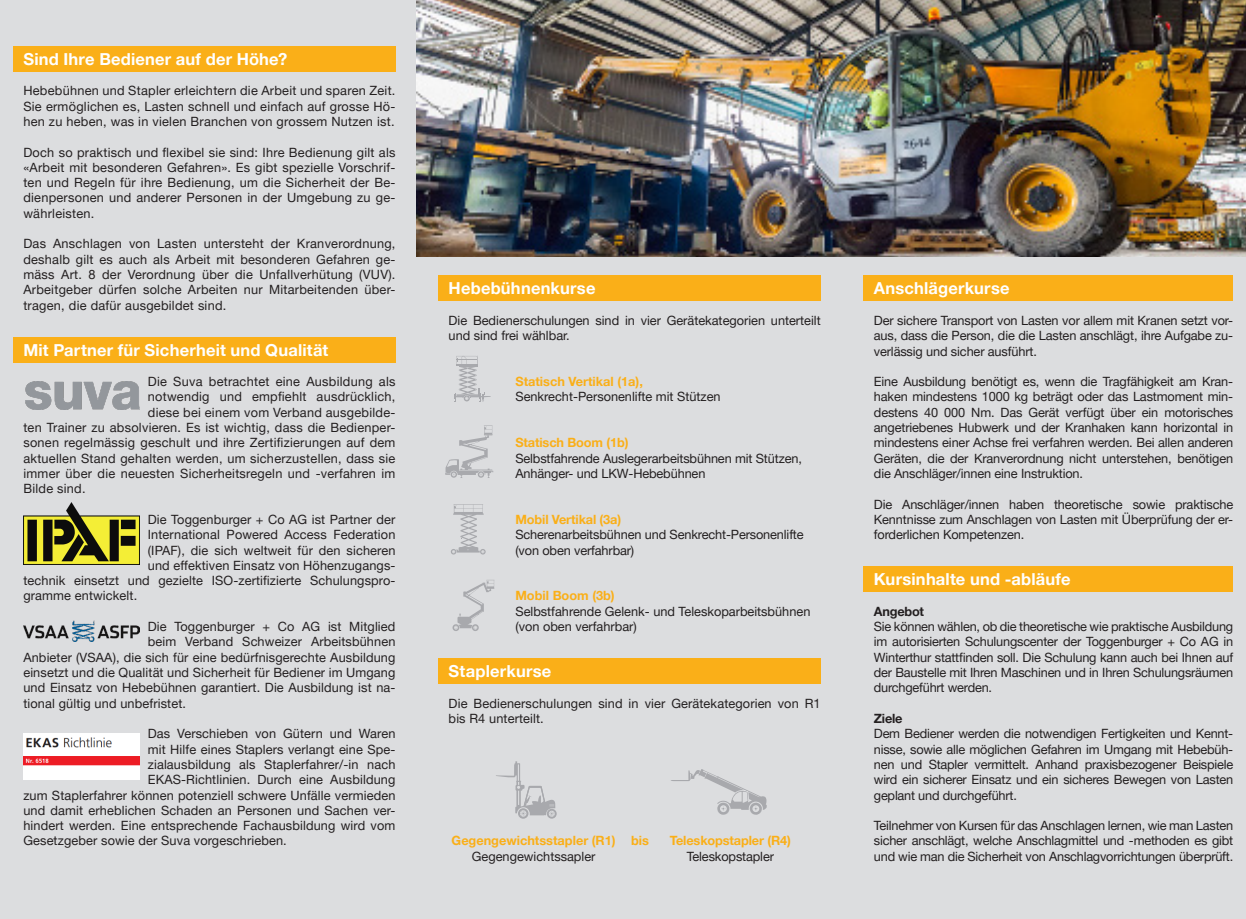
<style>
.page{position:relative;width:1246px;height:919px;background:#fff}
.page>*{position:absolute;margin:0;border:0;box-sizing:border-box;transform-origin:0 0}
.Titel{font:700 16.5px "Helvetica Neue LT Pro";letter-spacing:.015em;color:#fff}
.Text{font:12.75px/15.3px "Helvetica Neue LT Pro";letter-spacing:.01em;color:#231f20;text-align:justify}
.Text-2{font:12.75px/15.3px "Helvetica Neue LT Pro";letter-spacing:-.01em;color:#231f20}
.t1{font:700 12.75px "Helvetica Neue LT Pro";color:#faaf18}
.t2{font:700 12.75px "Helvetica Neue LT Pro";letter-spacing:-.015em;color:#231f20}
</style>
<div class="page">
<div style="left:0;top:0;width:1246px;height:918px;background:#dcdddf"></div>
<img style="left:24px;top:502px;width:115px;height:63px">
<img style="left:26px;top:381px;width:113px;height:29px">
<img style="left:23px;top:620px;width:116px;height:21px">
<img style="left:23px;top:733px;width:116px;height:46px">
<img style="left:417px;top:0;width:829px;height:257px">
<div style="left:13px;top:46px;width:382px;height:25px;background:#faaf18"></div>
<div style="left:13px;top:337px;width:382px;height:25px;background:#faaf18"></div>
<div style="left:438px;top:276px;width:383px;height:25px;background:#faaf18"></div>
<div style="left:863px;top:276px;width:370px;height:25px;background:#faaf18"></div>
<div style="left:863px;top:566px;width:370px;height:26px;background:#faaf18"></div>
<div style="left:438px;top:658px;width:383px;height:25px;background:#faaf18"></div>
<svg style="left:455px;top:356px;width:36px;height:46px"></svg>
<svg style="left:445px;top:425px;width:48px;height:53px"></svg>
<svg style="left:451px;top:504px;width:35px;height:50px"></svg>
<svg style="left:496px;top:761px;width:61px;height:57px"></svg>
<svg style="left:452px;top:580px;width:42px;height:51px"></svg>
<svg style="left:671px;top:769px;width:96px;height:45px"></svg>
<p class="Titel" style="left:23px;top:49px;width:266px">Sind Ihre Bediener auf der Höhe?</p>
<p class="Text" style="left:23px;top:83px;width:374px">Hebebühnen und Stapler erleichtern die Arbeit und sparen Zeit.<br>Sie ermöglichen es, Lasten schnell und einfach auf grosse Hö&shy;hen zu heben, was in vielen Branchen von grossem Nutzen ist.</p>
<p class="Text" style="left:23px;top:144px;width:374px">Doch so praktisch und flexibel sie sind: Ihre Bedienung gilt als «Arbeit mit besonderen Gefahren». Es gibt spezielle Vorschrif&shy;ten und Regeln für ihre Bedienung, um die Sicherheit der Be&shy;dienpersonen und anderer Personen in der Umgebung zu ge&shy;währleisten.</p>
<p class="Text" style="left:23px;top:236px;width:374px">Das Anschlagen von Lasten untersteht der Kranverordnung, deshalb gilt es auch als Arbeit mit besonderen Gefahren ge&shy;mäss Art. 8 der Verordnung über die Unfallverhütung (VUV).<br>Arbeitgeber dürfen solche Arbeiten nur Mitarbeitenden über&shy;tragen, die dafür ausgebildet sind.</p>
<p class="Titel" style="left:23px;top:339px;width:307px">Mit Partner für Sicherheit und Qualität</p>
<p class="Text" style="left:148px;top:373px;width:249px">Die Suva betrachtet eine Ausbildung als</p>
<p class="Text" style="left:148px;top:389px;width:249px">notwendig und empfiehlt ausdrücklich,</p>
<p class="Text" style="left:148px;top:404px;width:249px">diese bei einem vom Verband ausgebilde-</p>
<p class="Text" style="left:23px;top:419px;width:374px">ten Trainer zu absolvieren. Es ist wichtig, dass die Bedienper-</p>
<p class="Text" style="left:23px;top:435px;width:374px">sonen regelmässig geschult und ihre Zertifizierungen auf dem</p>
<p class="Text" style="left:23px;top:450px;width:374px">aktuellen Stand gehalten werden, um sicherzustellen, dass sie</p>
<p class="Text" style="left:23px;top:465px;width:374px">immer über die neuesten Sicherheitsregeln und -verfahren im</p>
<p class="Text" style="left:23px;top:481px;width:64px">Bilde sind.</p>
<p class="Text" style="left:148px;top:511px;width:249px">Die Toggenburger + Co AG ist Partner der</p>
<p class="Text" style="left:148px;top:526px;width:249px">International Powered Access Federation</p>
<p class="Text" style="left:148px;top:542px;width:249px">(IPAF), die sich weltweit für den sicheren</p>
<p class="Text" style="left:148px;top:557px;width:249px">und effektiven Einsatz von Höhenzugangs-</p>
<p class="Text" style="left:23px;top:572px;width:374px">technik einsetzt und gezielte ISO-zertifizierte Schulungspro-</p>
<p class="Text" style="left:23px;top:588px;width:115px">gramme entwickelt.</p>
<p class="Text" style="left:148px;top:618px;width:249px">Die Toggenburger + Co AG ist Mitglied</p>
<p class="Text" style="left:148px;top:634px;width:249px">beim Verband Schweizer Arbeitsbühnen</p>
<p class="Text" style="left:23px;top:649px;width:374px">Anbieter (VSAA), die sich für eine bedürfnisgerechte Ausbildung</p>
<p class="Text" style="left:23px;top:664px;width:374px">einsetzt und die Qualität und Sicherheit für Bediener im Umgang</p>
<p class="Text" style="left:23px;top:679px;width:374px">und Einsatz von Hebebühnen garantiert. Die Ausbildung ist na-</p>
<p class="Text" style="left:23px;top:695px;width:164px">tional gültig und unbefristet.</p>
<p class="Text" style="left:148px;top:725px;width:249px">Das Verschieben von Gütern und Waren</p>
<p class="Text" style="left:148px;top:741px;width:249px">mit Hilfe eines Staplers verlangt eine Spe-</p>
<p class="Text" style="left:148px;top:756px;width:249px">zialausbildung als Staplerfahrer/-in nach</p>
<p class="Text" style="left:148px;top:771px;width:249px">EKAS-Richtlinien. Durch eine Ausbildung</p>
<p class="Text" style="left:23px;top:787px;width:374px">zum Staplerfahrer können potenziell schwere Unfälle vermieden</p>
<p class="Text" style="left:23px;top:802px;width:374px">und damit erheblichen Schaden an Personen und Sachen ver-</p>
<p class="Text" style="left:23px;top:817px;width:374px">hindert werden. Eine entsprechende Fachausbildung wird vom</p>
<p class="Text" style="left:23px;top:832px;width:265px">Gesetzgeber sowie der Suva vorgeschrieben.</p>
<p class="Titel" style="left:449px;top:278px;width:148px">Hebebühnenkurse</p>
<p class="Titel" style="left:874px;top:278px;width:137px">Anschlägerkurse</p>
<p class="Text" style="left:449px;top:312px;width:374px">Die Bedienerschulungen sind in vier Gerätekategorien unterteilt und sind frei wählbar.</p>
<p class="Text" style="left:874px;top:312px;width:361px">Der sichere Transport von Lasten vor allem mit Kranen setzt vor&shy;aus, dass die Person, die die Lasten anschlägt, ihre Aufgabe zu&shy;verlässig und sicher ausführt.</p>
<p class="Text" style="left:874px;top:373px;width:361px">Eine Ausbildung benötigt es, wenn die Tragfähigkeit am Kran&shy;haken mindestens 1000 kg beträgt oder das Lastmoment min&shy;destens 40 000 Nm. Das Gerät verfügt über ein motorisches angetriebenes Hubwerk und der Kranhaken kann horizontal in mindestens einer Achse frei verfahren werden. Bei allen anderen Geräten, die der Kranverordnung nicht unterstehen, benötigen die Anschläger/innen eine Instruktion.</p>
<p class="Text" style="left:874px;top:496px;width:361px">Die Anschläger/innen haben theoretische sowie praktische Kenntnisse zum Anschlagen von Lasten mit Überprüfung der er&shy;forderlichen Kompetenzen.</p>
<p class="t1" style="left:515px;top:374px;width:129px">Statisch Vertikal (1a),</p>
<p class="Text" style="left:515px;top:389px;width:207px">Senkrecht-Personenlifte mit Stützen</p>
<p class="t1" style="left:515px;top:435px;width:115px">Statisch Boom (1b)</p>
<p class="Text-2" style="left:515px;top:450px;width:288px">Selbstfahrende Auslegerarbeitsbühnen mit Stützen,<br>Anhänger- und LKW-Hebebühnen</p>
<p class="t1" style="left:515px;top:511px;width:107px">Mobil Vertikal (3a)</p>
<p class="Text-2" style="left:515px;top:526px;width:290px">Scherenarbeitsbühnen und Senkrecht-Personenlifte (von oben verfahrbar)</p>
<p class="t1" style="left:515px;top:588px;width:101px">Mobil Boom (3b)</p>
<p class="Text" style="left:515px;top:603px;width:296px">Selbstfahrende Gelenk- und Teleskoparbeitsbühnen (von oben verfahrbar)</p>
<p class="t2" style="left:874px;top:603px;width:52px">Angebot</p>
<p class="Titel" style="left:874px;top:569px;width:198px">Kursinhalte und -abläufe</p>
<p class="Text" style="left:874px;top:618px;width:361px">Sie können wählen, ob die theoretische wie praktische Ausbildung im autorisierten Schulungscenter der Toggenburger + Co AG in Winterthur stattfinden soll. Die Schulung kann auch bei Ihnen auf der Baustelle mit Ihren Maschinen und in Ihren Schulungsräumen durchgeführt werden.</p>
<p class="t2" style="left:874px;top:710px;width:30px">Ziele</p>
<p class="Text" style="left:874px;top:725px;width:361px">Dem Bediener werden die notwendigen Fertigkeiten und Kennt&shy;nisse, sowie alle möglichen Gefahren im Umgang mit Hebebüh&shy;nen und Stapler vermittelt. Anhand praxisbezogener Beispiele wird ein sicherer Einsatz und ein sicheres Bewegen von Lasten geplant und durchgeführt.</p>
<p class="Text" style="left:874px;top:817px;width:361px">Teilnehmer von Kursen für das Anschlagen lernen, wie man Lasten sicher anschlägt, welche Anschlagmittel und -methoden es gibt und wie man die Sicherheit von Anschlagvorrichtungen überprüft.</p>
<p class="Titel" style="left:449px;top:661px;width:104px">Staplerkurse</p>
<p class="Text" style="left:449px;top:695px;width:374px">Die Bedienerschulungen sind in vier Gerätekategorien von R1 bis R4 unterteilt.</p>
<p class="t1" style="left:452px;top:833px;width:166px">Gegengewichtsstapler (R1)</p>
<p class="Text" style="left:472px;top:848px;width:125px">Gegengewichtssapler</p>
<p class="t1" style="left:670px;top:833px;width:123px">Teleskopstapler (R4)</p>
<p class="Text-2" style="left:687px;top:848px;width:89px">Teleskopstapler</p>
<p class="t1" style="left:631px;top:833px;width:19px">bis</p>
</div>
